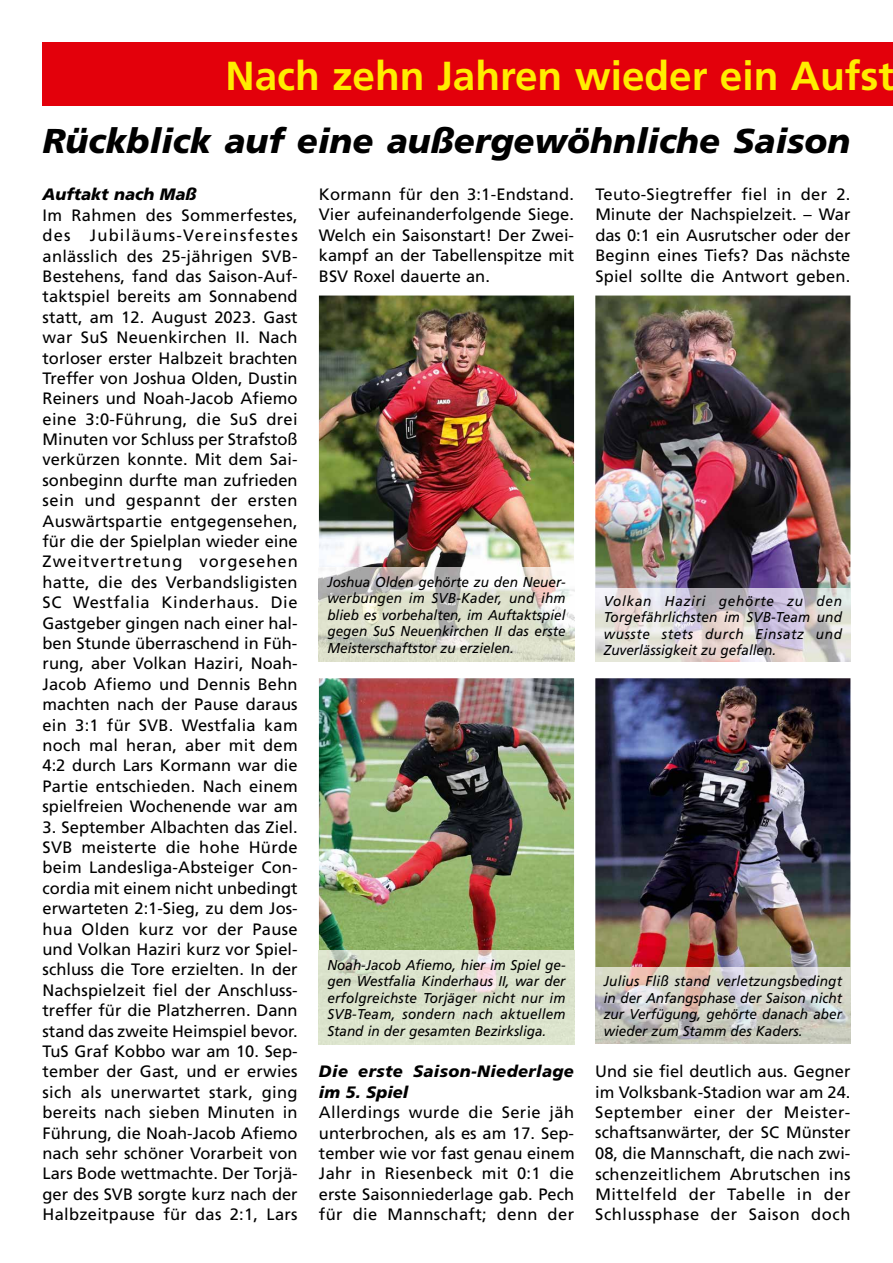
<style>
.page{position:relative;width:893px;height:1263px;background:#fff}
.page>*{position:absolute;margin:0;border:0;box-sizing:border-box;transform-origin:0 0}
.t1{font:700 40.5px "Frutiger LT Std";color:#ffed00}
.t2{font:italic 900 34.5px "Frutiger LT Std";color:#000}
.t3{font:16.5px/20.4px "Frutiger LT Std";letter-spacing:.01em;color:#000;text-align:justify}
.t4{font:italic 900 16.5px/20.4px "Frutiger LT Std";letter-spacing:.025em;color:#000}
.t5{font:italic 900 16.5px "Frutiger LT Std";color:#000}
.t6{font:italic 14.25px/16.5px "Frutiger LT Std";color:#000;text-align:justify;scale:.95 1}
</style>
<div class="page">
<div style="left:43px;top:43px;width:850px;height:63px;background:#e3000b"></div>
<img style="left:319px;top:296px;width:255px;height:272px">
<img style="left:595px;top:296px;width:255px;height:293px">
<img style="left:319px;top:678px;width:255px;height:272px">
<img style="left:595px;top:678px;width:255px;height:289px">
<img style="left:319px;top:568px;width:255px;height:93px">
<img style="left:595px;top:967px;width:255px;height:77px">
<img style="left:319px;top:950px;width:255px;height:94px">
<img style="left:595px;top:589px;width:255px;height:72px">
<h1 class="t1" style="left:225px;top:52px;width:670px">Nach zehn Jahren wieder ein Aufst</h1>
<h2 class="t2" style="left:43px;top:121px;width:809px">Rückblick auf eine außergewöhnliche Saison</h2>
<p class="t5" style="left:43px;top:185px;width:156px">Auftakt nach Maß</p>
<p class="t3" style="left:43px;top:205px;width:257px">Im Rahmen des Sommerfestes, des Jubiläums-Vereinsfestes anlässlich des 25-jährigen SVB-Bestehens, fand das Saison-Auf&shy;taktspiel bereits am Sonnabend statt, am 12. August 2023. Gast war SuS Neuenkirchen II. Nach torloser erster Halbzeit brachten Treffer von Joshua Olden, Dustin Reiners und Noah-Jacob Afiemo eine 3:0-Führung, die SuS drei Minuten vor Schluss per Strafstoß verkürzen konnte. Mit dem Sai&shy;sonbeginn durfte man zufrieden sein und gespannt der ersten Auswärtspartie entgegensehen, für die der Spielplan wieder eine Zweitvertretung vorgesehen hatte, die des Verbandsligisten SC Westfalia Kinderhaus. Die Gastgeber gingen nach einer hal&shy;ben Stunde überraschend in Füh&shy;rung, aber Volkan Haziri, Noah-Jacob Afiemo und Dennis Behn machten nach der Pause daraus ein 3:1 für SVB. Westfalia kam noch mal heran, aber mit dem 4:2 durch Lars Kormann war die Partie entschieden. Nach einem spielfreien Wochenende war am</p>
<p class="t3" style="left:43px;top:817px;width:257px">3. September Albachten das Ziel.<br>SVB meisterte die hohe Hürde beim Landesliga-Absteiger Con&shy;cordia mit einem nicht unbedingt erwarteten 2:1-Sieg, zu dem Jos&shy;hua Olden kurz vor der Pause und Volkan Haziri kurz vor Spiel&shy;schluss die Tore erzielten. In der Nachspielzeit fiel der Anschluss&shy;treffer für die Platzherren. Dann stand das zweite Heimspiel bevor.<br>TuS Graf Kobbo war am 10. Sep&shy;tember der Gast, und er erwies sich als unerwartet stark, ging bereits nach sieben Minuten in Führung, die Noah-Jacob Afiemo nach sehr schöner Vorarbeit von Lars Bode wettmachte. Der Torjä&shy;ger des SVB sorgte kurz nach der Halbzeitpause für das 2:1, Lars</p>
<p class="t3" style="left:319px;top:184px;width:257px">Kormann für den 3:1-Endstand.<br>Vier aufeinanderfolgende Siege.<br>Welch ein Saisonstart! Der Zwei&shy;kampf an der Tabellenspitze mit BSV Roxel dauerte an.</p>
<p class="t6" style="left:327px;top:574px;width:252px">Joshua Olden gehörte zu den Neuer&shy;werbungen im SVB-Kader, und ihm blieb es vorbehalten, im Auftaktspiel gegen SuS Neuenkirchen II das erste Meisterschaftstor zu erzielen.</p>
<p class="t6" style="left:327px;top:956px;width:252px">Noah-Jacob Afiemo, hier im Spiel ge&shy;gen Westfalia Kinderhaus II, war der erfolgreichste Torjäger nicht nur im SVB-Team, sondern nach aktuellem Stand in der gesamten Bezirksliga.</p>
<p class="t4" style="left:319px;top:1061px;width:257px">Die erste Saison-Niederlage im 5. Spiel</p>
<p class="t3" style="left:319px;top:1102px;width:257px">Allerdings wurde die Serie jäh unterbrochen, als es am 17. Sep&shy;tember wie vor fast genau einem Jahr in Riesenbeck mit 0:1 die erste Saisonniederlage gab. Pech für die Mannschaft; denn der</p>
<p class="t3" style="left:595px;top:184px;width:257px">Teuto-Siegtreffer fiel in der 2.<br>Minute der Nachspielzeit. – War das 0:1 ein Ausrutscher oder der Beginn eines Tiefs? Das nächste Spiel sollte die Antwort geben.</p>
<p class="t6" style="left:604px;top:593px;width:252px">Volkan Haziri gehörte zu den Torgefährlichsten im SVB-Team und wusste stets durch Einsatz und Zuverlässigkeit zu gefallen.</p>
<p class="t6" style="left:604px;top:973px;width:252px">Julius Fliß stand verletzungsbedingt in der Anfangsphase der Saison nicht zur Verfügung, gehörte danach aber wieder zum Stamm des Kaders.</p>
<p class="t3" style="left:595px;top:1061px;width:257px">Und sie fiel deutlich aus. Gegner im Volksbank-Stadion war am 24.<br>September einer der Meister&shy;schaftsanwärter, der SC Münster 08, die Mannschaft, die nach zwi&shy;schenzeitlichem Abrutschen ins Mittelfeld der Tabelle in der Schlussphase der Saison doch</p>
</div>
